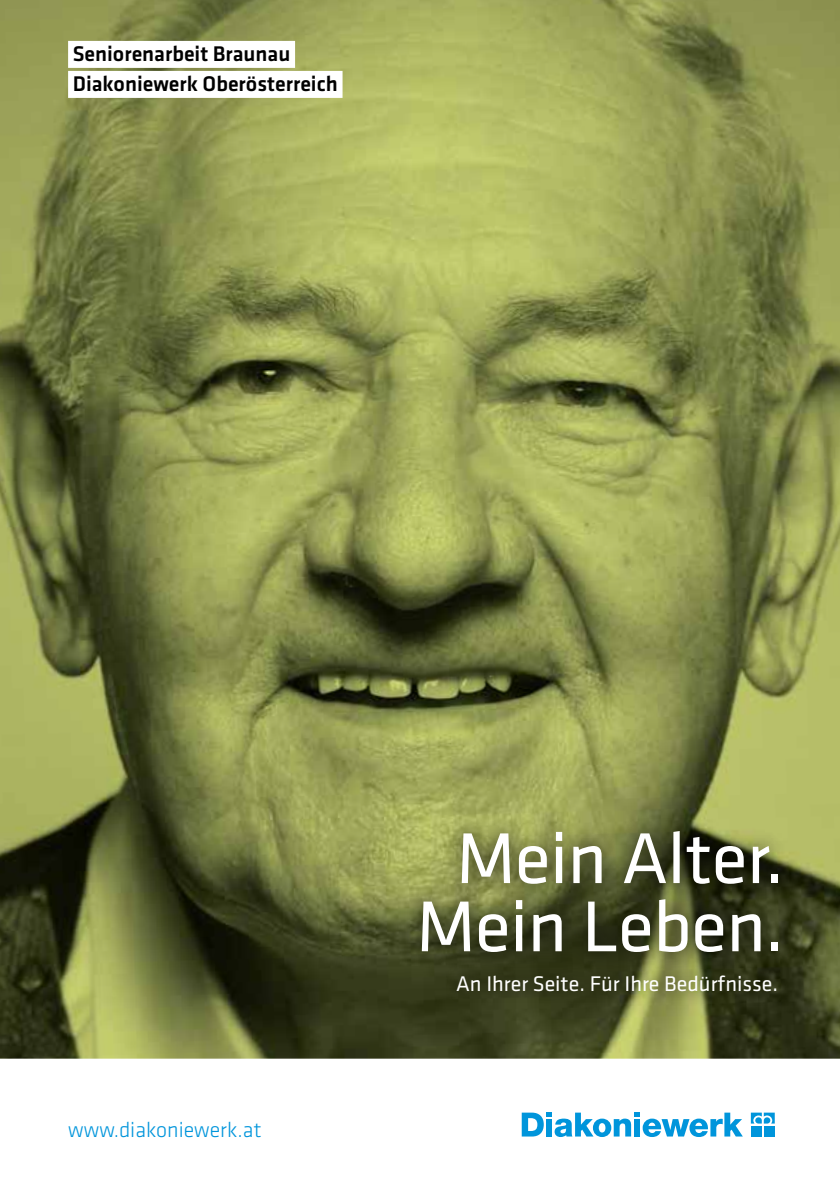
<style>
.page{position:relative;width:840px;height:1191px;background:#fff}
.page>*{position:absolute;margin:0;border:0;box-sizing:border-box;transform-origin:0 0}
.t1{font:74.6px/68.2px "Klavika Basic";letter-spacing:-.01em;color:#fff;text-align:center}
.t2{font:500 22px/30px "Klavika Basic";color:#000}
.t3{font:22px "Klavika Basic";color:#fff}
.t4{font:300 22px "Klavika Basic";color:#0095db}
</style>
<div class="page">
<img style="left:0;top:0;width:839px;height:1058px">
<div style="left:68px;top:41px;width:227px;height:27px;background:#fff"></div>
<div style="left:68px;top:71px;width:274px;height:27px;background:#fff"></div>
<svg style="left:521px;top:1112px;width:221px;height:25px"></svg>
<svg style="left:750px;top:1112px;width:24px;height:11px"></svg>
<div style="left:750px;top:1125px;width:11px;height:11px;background:#0095db"></div>
<div style="left:763px;top:1125px;width:11px;height:11px;background:#0095db"></div>
<div style="left:442px;top:961px;width:346px;height:45px;background:#000;opacity:.5"></div>
<div style="left:402px;top:814px;width:394px;height:156px;background:#000;opacity:.8"></div>
<p class="t2" style="left:73px;top:39px;width:266px">Seniorenarbeit Braunau<br>Diakoniewerk Oberösterreich</p>
<p class="t4" style="left:68px;top:1116px;width:195px">www.diakoniewerk.at</p>
<h1 class="t1" style="left:416px;top:822px;width:369px">Mein Alter.<br>Mein Leben.</h1>
<p class="t3" style="left:456px;top:969px;width:323px">An Ihrer Seite. Für Ihre Bedürfnisse.</p>
</div>
